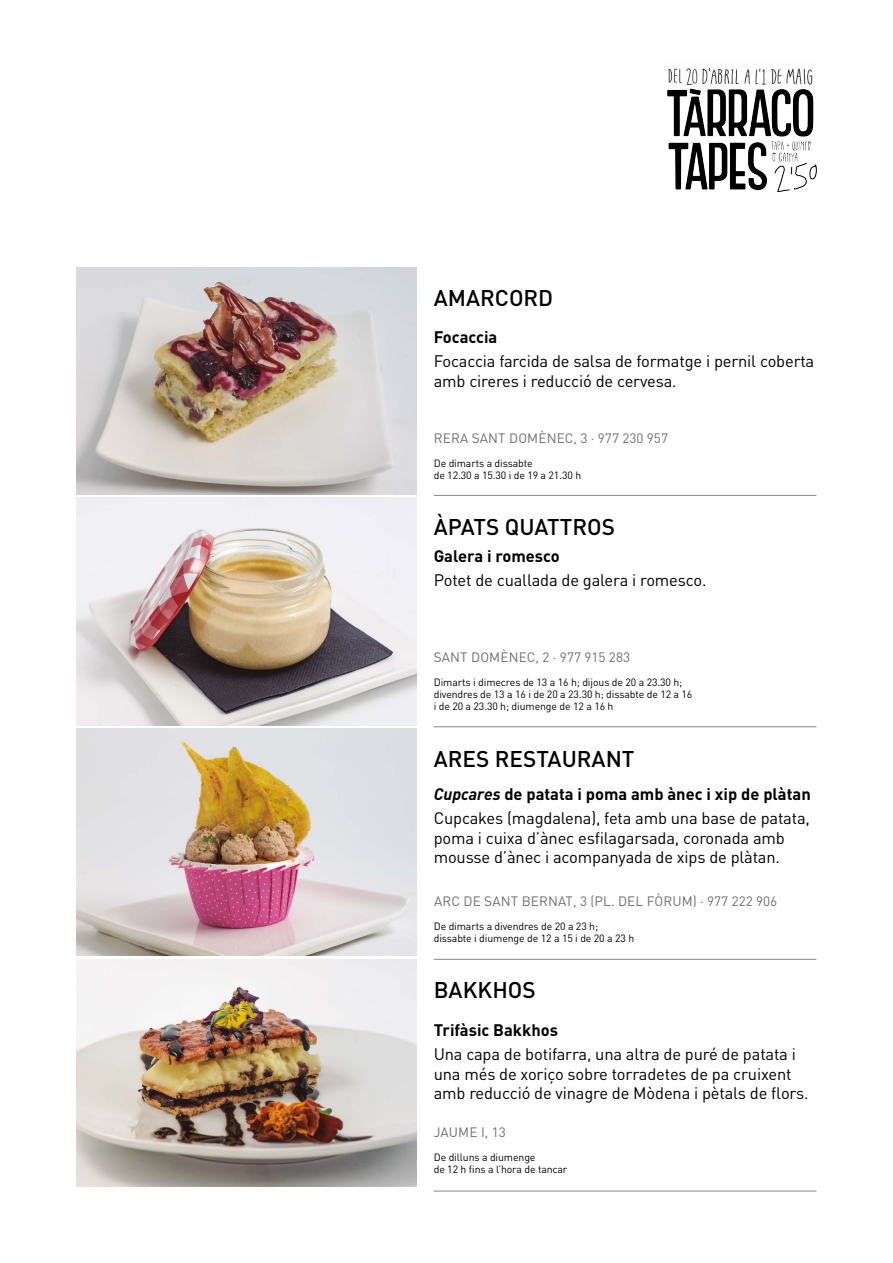
<style>
.page{position:relative;width:893px;height:1263px;background:#fff}
.page>*{position:absolute;margin:0;border:0;box-sizing:border-box;transform-origin:0 0}
.t1{font:500 22.5px "DINOT";color:#000}
.t2{font:16.5px/19.8px "DINOT";letter-spacing:-.01em;color:#000}
.t3{font:700 16.5px "DINOT";color:#000}
.t4{font:13.5px "DINOT";letter-spacing:.01em;color:#706f6f}
.t5{font:10.5px/12px "DINOT";letter-spacing:-.01em;color:#000}
.s1{font-weight:700;font-style:italic}
.s2{font-weight:700}
</style>
<div class="page">
<img style="left:667px;top:88px;width:150px;height:104px">
<img style="left:668px;top:67px;width:145px;height:18px">
<hr style="left:434px;top:495px;width:382px;height:1px;background:#878787">
<hr style="left:434px;top:726px;width:382px;height:1px;background:#878787">
<hr style="left:434px;top:959px;width:382px;height:1px;background:#878787">
<hr style="left:434px;top:1191px;width:382px;height:1px;background:#878787">
<img style="left:77px;top:267px;width:340px;height:227px">
<img style="left:77px;top:498px;width:340px;height:227px">
<img style="left:77px;top:729px;width:340px;height:226px">
<img style="left:77px;top:959px;width:340px;height:227px">
<h1 class="t1" style="left:434px;top:283px;width:121px">AMARCORD</h1>
<p class="t3" style="left:434px;top:326px;width:65px">Focaccia</p>
<p class="t2" style="left:434px;top:351px;width:382px">Focaccia farcida de salsa de formatge i pernil coberta amb cireres i reducció de cervesa.</p>
<p class="t4" style="left:434px;top:429px;width:236px">RERA SANT DOMÈNEC, 3 · 977 230 957</p>
<p class="t5" style="left:434px;top:456px;width:149px">De dimarts a dissabte<br>de 12.30 a 15.30 i de 19 a 21.30 h</p>
<h1 class="t1" style="left:434px;top:512px;width:183px">ÀPATS QUATTROS</h1>
<p class="t3" style="left:434px;top:545px;width:127px">Galera i romesco</p>
<p class="t2" style="left:434px;top:569px;width:274px">Potet de cuallada de galera i romesco.</p>
<p class="t4" style="left:434px;top:648px;width:198px">SANT DOMÈNEC, 2 · 977 915 283</p>
<p class="t5" style="left:434px;top:675px;width:260px">Dimarts i dimecres de 13 a 16 h; dijous de 20 a 23.30 h; divendres de 13 a 16 i de 20 a 23.30 h; dissabte de 12 a 16 i de 20 a 23.30 h; diumenge de 12 a 16 h</p>
<h1 class="t1" style="left:434px;top:743px;width:202px">ARES RESTAURANT</h1>
<p class="t2" style="left:434px;top:781px;width:379px;line-height:24px"><span class="s1">Cupcares</span> <span class="s2">de patata i poma amb ànec i xip de plàtan<br></span>Cupcakes (magdalena), feta amb una base de patata,</p>
<p class="t2" style="left:434px;top:827px;width:353px">poma i cuixa d’ànec esfilagarsada, coronada amb mousse d’ànec i acompanyada de xips de plàtan.</p>
<p class="t4" style="left:434px;top:892px;width:345px">ARC DE SANT BERNAT, 3 (PL. DEL FÒRUM) · 977 222 906</p>
<p class="t5" style="left:434px;top:919px;width:202px">De dimarts a divendres de 20 a 23 h; dissabte i diumenge de 12 a 15 i de 20 a 23 h</p>
<h1 class="t1" style="left:434px;top:975px;width:103px">BAKKHOS</h1>
<p class="t3" style="left:434px;top:1018px;width:126px">Trifàsic Bakkhos</p>
<p class="t2" style="left:434px;top:1043px;width:376px">Una capa de botifarra, una altra de puré de patata i una més de xoriço sobre torradetes de pa cruixent amb reducció de vinagre de Mòdena i pètals de flors.</p>
<p class="t4" style="left:434px;top:1122px;width:74px">JAUME I, 13</p>
<p class="t5" style="left:434px;top:1150px;width:135px">De dilluns a diumenge<br>de 12 h fins a l’hora de tancar</p>
</div>
